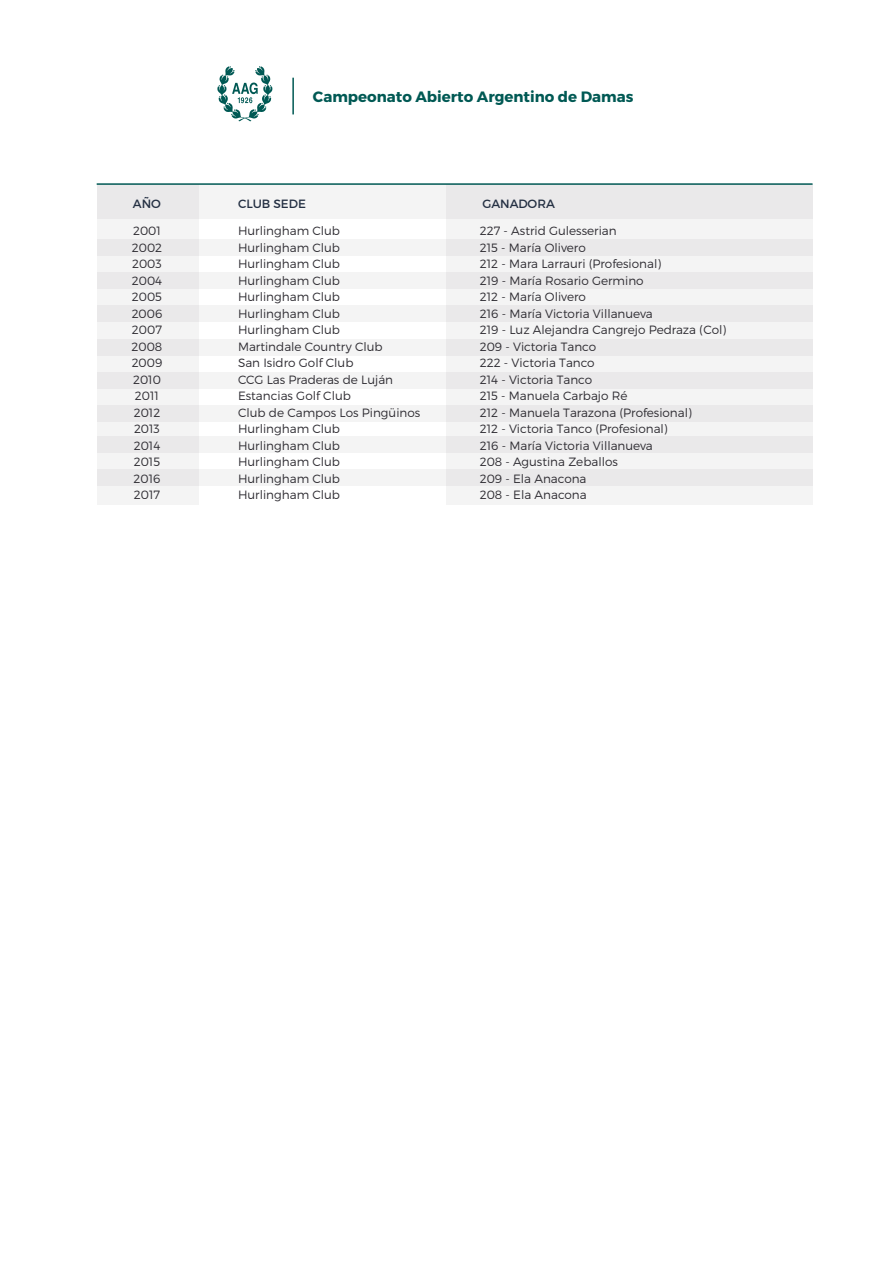
<style>
.page{position:relative;width:893px;height:1263px;background:#fff}
.page>*{position:absolute;margin:0;border:0;box-sizing:border-box;transform-origin:0 0}
.t1{font:700 15px "Montserrat";color:#005954}
.t2{font:300 12px/16.5px "Montserrat";color:#2d2b31}
.t3{font:12px "Montserrat";color:#243043}
</style>
<div class="page">
<div style="left:97px;top:184px;width:716px;height:35px;background:#f4f4f4"></div>
<div style="left:97px;top:239px;width:716px;height:17px;background:#f4f4f4"></div>
<div style="left:97px;top:272px;width:716px;height:17px;background:#f4f4f4"></div>
<div style="left:97px;top:305px;width:716px;height:17px;background:#f4f4f4"></div>
<div style="left:97px;top:339px;width:716px;height:17px;background:#f4f4f4"></div>
<div style="left:97px;top:372px;width:716px;height:17px;background:#f4f4f4"></div>
<div style="left:97px;top:405px;width:716px;height:17px;background:#f4f4f4"></div>
<div style="left:97px;top:437px;width:716px;height:16px;background:#f4f4f4"></div>
<div style="left:97px;top:470px;width:716px;height:16px;background:#f4f4f4"></div>
<div style="left:446px;top:184px;width:367px;height:320px;background:#eae9ea"></div>
<div style="left:97px;top:184px;width:102px;height:320px;background:#eae9ea"></div>
<hr style="left:97px;top:183px;width:716px;height:2px;background:#005954">
<svg style="left:217px;top:66px;width:56px;height:55px"></svg>
<hr style="left:292px;top:78px;width:2px;height:36px;background:#005954">
<p class="t1" style="left:313px;top:88px;width:322px">Campeonato Abierto Argentino de Damas</p>
<p class="t3" style="left:133px;top:197px;width:30px">AÑO</p>
<p class="t3" style="left:238px;top:197px;width:70px">CLUB SEDE</p>
<p class="t3" style="left:482px;top:197px;width:74px">GANADORA</p>
<p class="t2" style="left:132px;top:223px;width:32px">2001<br>2002<br>2003<br>2004<br>2005<br>2006<br>2007<br>2008<br>2009<br>2010<br>2011<br>2012<br>2013<br>2014<br>2015<br>2016<br>2017</p>
<p class="t2" style="left:238px;top:223px;width:184px">Hurlingham Club<br>Hurlingham Club<br>Hurlingham Club<br>Hurlingham Club<br>Hurlingham Club<br>Hurlingham Club<br>Hurlingham Club<br>Martindale Country Club<br>San Isidro Golf Club<br>CCG Las Praderas de Luján<br>Estancias Golf Club<br>Club de Campos Los Pingüinos<br>Hurlingham Club<br>Hurlingham Club<br>Hurlingham Club<br>Hurlingham Club<br>Hurlingham Club</p>
<p class="t2" style="left:480px;top:223px;width:248px">227 - Astrid Gulesserian<br>215 - María Olivero<br>212 - Mara Larrauri (Profesional)<br>219 - María Rosario Germino<br>212 - María Olivero<br>216 - María Victoria Villanueva<br>219 - Luz Alejandra Cangrejo Pedraza (Col)<br>209 - Victoria Tanco<br>222 - Victoria Tanco<br>214 - Victoria Tanco<br>215 - Manuela Carbajo Ré<br>212 - Manuela Tarazona (Profesional)<br>212 - Victoria Tanco (Profesional)<br>216 - María Victoria Villanueva<br>208 - Agustina Zeballos<br>209 - Ela Anacona<br>208 - Ela Anacona</p>
</div>
